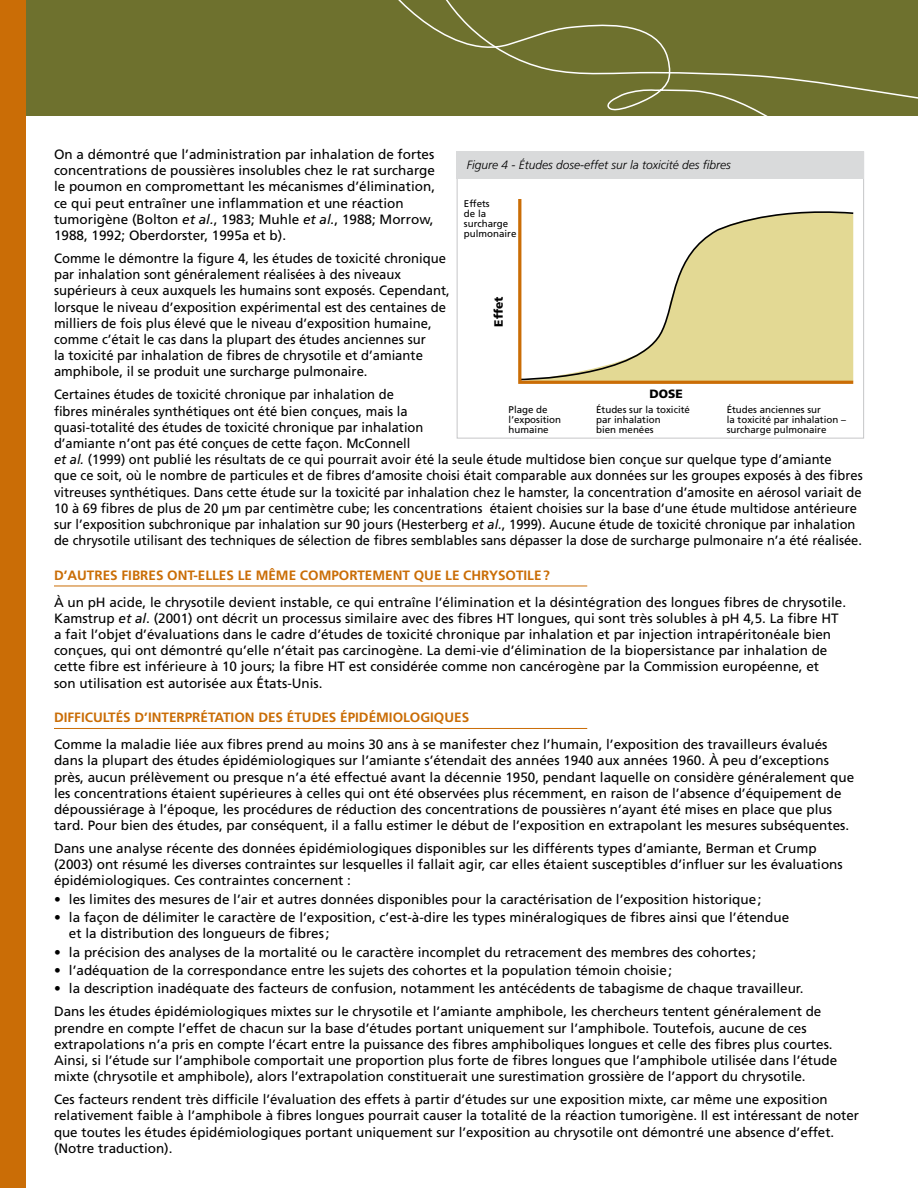
<style>
.page{position:relative;width:918px;height:1188px;background:#fff}
.page>*{position:absolute;margin:0;border:0;box-sizing:border-box;transform-origin:0 0}
.t1{font:900 14.7px "Frutiger";color:#000}
.t2{font:13.5px/16.2px "Frutiger";color:#000}
.t3{font:13.5px/16.2px "Frutiger";color:#000;scale:.96 1}
.t4{font:700 13.5px "Frutiger";color:#ca6d06}
.t5{font:italic 300 12px "Frutiger";color:#000}
.t6{font:900 12px "Frutiger";color:#000}
.t7{font:9.75px/10.1px "Frutiger";color:#000}
.s1{font-style:italic}
</style>
<div class="page">
<div style="left:0;top:0;width:918px;height:116px;background:#6e712e"></div>
<svg style="left:398px;top:0;width:466px;height:198px"></svg>
<hr style="left:54px;top:586px;width:533px;height:1px;background:#ca6d06">
<hr style="left:54px;top:728px;width:533px;height:1px;background:#ca6d06">
<svg style="left:416px;top:0;width:502px;height:151px"></svg>
<div style="left:0;top:0;width:25px;height:1188px;background:#ca6d06"></div>
<div style="left:457px;top:152px;width:407px;height:27px;background:#d9dadb"></div>
<svg style="left:517px;top:196px;width:340px;height:188px"></svg>
<p class="t2" style="left:54px;top:146px;width:383px">On a démontré que l’administration par inhalation de fortes concentrations de poussières insolubles chez le rat surcharge le poumon en compromettant les mécanismes d’élimination, ce qui peut entraîner une inflammation et une réaction tumorigène (Bolton <span class="s1">et al.</span>, 1983; M uhle <span class="s1">et al.</span>, 1988; Morrow, 1988, 1992; Oberdorster, 1995a et b).</p>
<p class="t2" style="left:54px;top:250px;width:397px">Comme le démontre la figure 4, les études de toxicité chronique par inhalation sont généralement réalisées à des niveaux supérieurs à ceux auxquels les humains sont exposés. Cependant, lorsque le niveau d’exposition expérimental est des centaines de milliers de fois plus élevé que le niveau d’exposition humaine, comme c’était le cas dans la plupart des études anciennes sur<br>la toxicité par inhalation de fibres de chrysotile et d’amiante amphibole, il se produit une surcharge pulmonaire.</p>
<p class="t3" style="left:54px;top:386px;width:844px">Certaines études de toxicité chronique par inhalation de<br>fibres minérales synthétiques ont été bien conçues, mais la<br>quasi-totalité des études de toxicité chronique par inhalation<br>d’amiante n’ont pas été conçues de cette façon. McConnell<br><span class="s1">et al.</span> (1999) ont publié les résultats de ce qui pourrait avoir été la seule étude multidose bien conçue sur quelque type d’amiante<br>que ce soit, où le nombre de particules et de fibres d’amosite choisi était comparable aux données sur les groupes exposés à des fibres vitreuses synthétiques. Dans cette étude sur la toxicité par inhalation chez le hamster, la concentration d’amosite en aérosol variait de 10 à 69 fibres de plus de 20 μm par centimètre cube; les concentrations étaient choisies sur la base d’une étude multidose antérieure sur l’exposition subchronique par inhalation sur 90 jours (Hesterberg <span class="s1">et al.</span>, 1999). Aucune étude de toxicité chronique par inhalation de chrysotile utilisant des techniques de sélection de fibres semblables sans dépasser la dose de surcharge pulmonaire n’a été réalisée.</p>
<p class="t4" style="left:54px;top:567px;width:497px">D’AUTRES FIBRES ONT-ELLES LE MÊME COMPORTEMENT QUE LE CHRYSOTILE?</p>
<p class="t2" style="left:54px;top:594px;width:794px">À un pH acide, le chrysotile devient instable, ce qui entraîne l’élimination et la désintégration des longues fibres de chrysotile.<br>Kamstrup <span class="s1">et al</span>. (2001) ont décrit un processus similaire avec des fibres HT longues, qui sont très solubles à pH 4,5. La fibre HT a fait l’objet d’évaluations dans le cadre d’études de toxicité chronique par inhalation et par injection intrapéritonéale bien conçues, qui ont démontré qu’elle n’était pas carcinogène. La demi-vie d’élimination de la biopersistance par inhalation de cette fibre est inférieure à 10 jours; la fibre HT est considérée comme non cancérogène par la Commission européenne, et<br>son utilisation est autorisée aux États-U nis.</p>
<p class="t4" style="left:54px;top:709px;width:417px">DIFFICULTÉS D’INTERPRÉTATION DES ÉTUDES ÉPIDÉMIOLOGIQUES</p>
<p class="t2" style="left:54px;top:736px;width:802px">Comme la maladie liée aux fibres prend au moins 30 ans à se manifester chez l’humain, l’exposition des travailleurs évalués dans la plupart des études épidémiologiques sur l’amiante s’étendait des années 1940 aux années 1960. À peu d’exceptions près, aucun prélèvement ou presque n’a été effectué avant la décennie 1950, pendant laquelle on considère généralement que les concentrations étaient supérieures à celles qui ont été observées plus récemment, en raison de l’absence d’équipement de dépoussiérage à l’époque, les procédures de réduction des concentrations de poussières n’ayant été mises en place que plus tard. Pour bien des études, par conséquent, il a fallu estimer le début de l’exposition en extrapolant les mesures subséquentes.</p>
<p class="t2" style="left:54px;top:840px;width:790px">Dans une analyse récente des données épidémiologiques disponibles sur les différents types d’amiante, Berman et Crump (2003) ont résumé les diverses contraintes sur lesquelles il fallait agir, car elles étaient susceptibles d’influer sur les évaluations épidémiologiques. Ces contraintes concernent :</p>
<p class="t2" style="left:54px;top:891px;width:709px">• les limites des mesures de l’air et autres données disponibles pour la caractérisation de l’exposition historique;</p>
<p class="t2" style="left:69px;top:909px;width:722px;text-indent:-15px">• la façon de délimiter le caractère de l’exposition, c’est-à-dire les types minéralogiques de fibres ainsi que l’étendue et la distribution des longueurs de fibres;</p>
<p class="t2" style="left:54px;top:944px;width:704px">• la précision des analyses de la mortalité ou le caractère incomplet du retracement des membres des cohortes;</p>
<p class="t2" style="left:54px;top:962px;width:620px">• l’adéquation de la correspondance entre les sujets des cohortes et la population témoin choisie;</p>
<p class="t2" style="left:54px;top:977px;width:769px;line-height:23px">• la description inadéquate des facteurs de confusion, notamment les antécédents de tabagisme de chaque travailleur.<br>Dans les études épidémiologiques mixtes sur le chrysotile et l’amiante amphibole, les chercheurs tentent généralement de</p>
<p class="t2" style="left:54px;top:1020px;width:785px">prendre en compte l’effet de chacun sur la base d’études portant uniquement sur l’amphibole. Toutefois, aucune de ces extrapolations n’a pris en compte l’écart entre la puissance des fibres amphiboliques longues et celle des fibres plus courtes.<br>Ainsi, si l’étude sur l’amphibole comportait une proportion plus forte de fibres longues que l’amphibole utilisée dans l’étude mixte (chrysotile et amphibole), alors l’extrapolation constituerait une surestimation grossière de l’apport du chrysotile.</p>
<p class="t2" style="left:54px;top:1091px;width:807px">Ces facteurs rendent très difficile l’évaluation des effets à partir d’études sur une exposition mixte, car même une exposition relativement faible à l’amphibole à fibres longues pourrait causer la totalité de la réaction tumorigène. I l est intéressant de noter que toutes les études épidémiologiques portant uniquement sur l’exposition au chrysotile ont démontré une absence d’effet. (Notre traduction).</p>
<p class="t5" style="left:467px;top:158px;width:266px">Figure 4 - Études dose-effet sur la toxicité des fibres</p>
<p class="t1" style="left:607px;top:159px;width:116px">Dose Response</p>
<p class="t7" style="left:464px;top:198px;width:54px">Effets<br>de la surcharge pulmonaire</p>
<p class="t6" style="left:491px;top:327px;width:32px;rotate:-90deg">Effet</p>
<p class="t6" style="left:650px;top:387px;width:35px">DOSE</p>
<p class="t7" style="left:596px;top:405px;width:95px">Études sur la toxicité par inhalation<br>bien menées</p>
<p class="t7" style="left:727px;top:405px;width:121px">Études anciennes sur<br>la toxicité par inhalation – surcharge pulmonaire</p>
<p class="t7" style="left:509px;top:405px;width:54px">Plage de l’exposition humaine</p>
</div>
